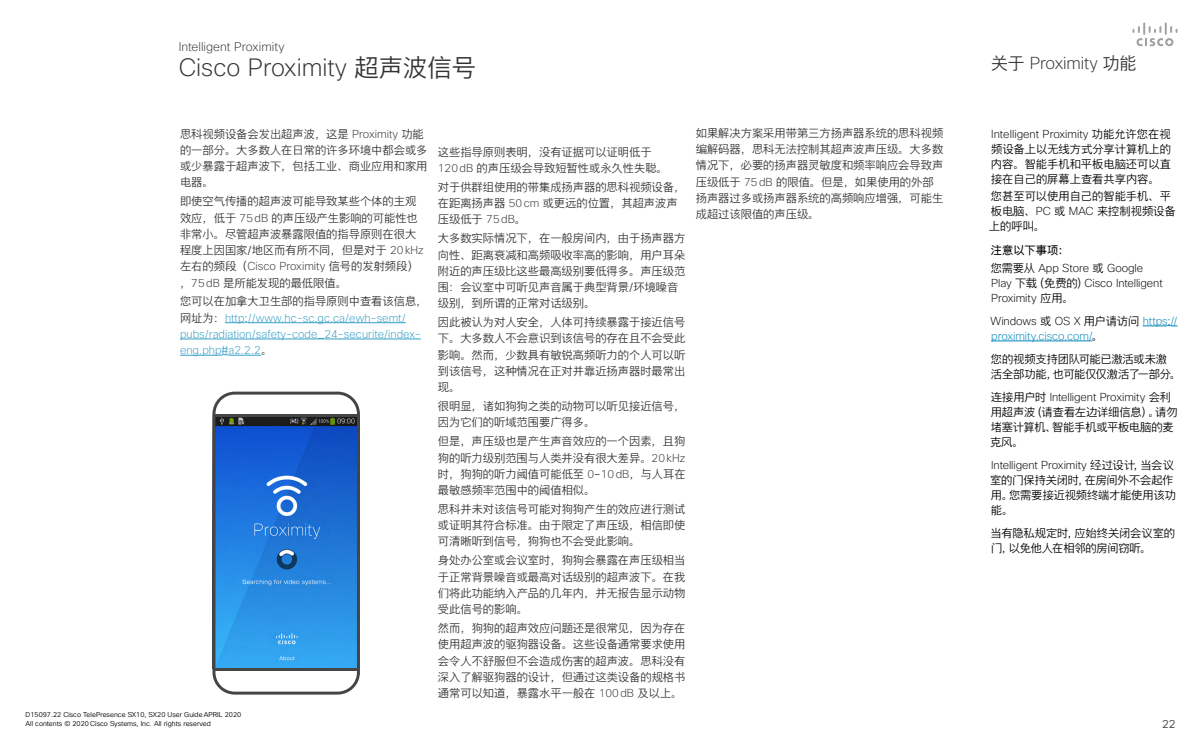
<style>
.page{position:relative;width:1200px;height:750px;background:#fff}
.page>*{position:absolute;margin:0;border:0;box-sizing:border-box;transform-origin:0 0}
.Subhead1{font:200 24.31px "Cisco Sans";color:#333}
.Right_Column_About_h{font:200 16.88px "Cisco Sans";letter-spacing:-.015em;color:#333}
.Small_chapter_runnin{font:200 12.19px "Cisco Sans";color:#333}
.Body{font:11.25px/16.2px "Cisco Sans CHS Light";color:#333}
.Bullets{font:11.25px/15px "Cisco Sans CHS Light";letter-spacing:-.015em;color:#000}
.Body-2{font:200 11.25px/16.2px "Cisco Sans";color:#359fc6}
.Body-3{font:11.25px/15px "Cisco Sans CHS Light";color:#000;text-align:justify}
.Bullets-2{font:200 11.25px/15px "Cisco Sans";letter-spacing:-.01em;color:#000}
.Bullets-3{font:200 11.25px/15px "Cisco Sans";letter-spacing:-.005em;color:#0387b8}
.Body-4{font:11.25px "Cisco Sans CHS";color:#000}
.t1{font:11.25px "Cisco Sans CHS Light";color:#3d3d3d}
.t2{font:6.88px/8.2px "Cisco Sans CHS Light";color:#000}
.s1{font-family:"Cisco Sans CHS Light";font-weight:400}
.s2{font-family:"Cisco Sans";font-weight:200}
.s3{font-family:"Cisco Sans CHS Light";font-weight:400;color:#333}
.s4{color:#000}
.s5{font-family:"Cisco Sans CHS Light";font-weight:400;color:#000}
</style>
<div class="page">
<svg style="left:1132px;top:22px;width:46px;height:24px"></svg>
<svg style="left:225px;top:322px;width:23px;height:1px"></svg>
<hr style="left:248px;top:322px;width:158px;height:1px;background:#359fc6">
<hr style="left:180px;top:338px;width:138px;height:1px;background:#359fc6">
<hr style="left:324px;top:338px;width:97px;height:1px;background:#359fc6">
<hr style="left:180px;top:355px;width:42px;height:1px;background:#359fc6">
<hr style="left:228px;top:355px;width:33px;height:1px;background:#359fc6">
<svg style="left:1143px;top:325px;width:35px;height:1px"></svg>
<hr style="left:991px;top:340px;width:101px;height:1px;background:#0387b8">
<svg style="left:212px;top:392px;width:148px;height:303px;background:#4589d3"></svg>
<hr style="left:214px;top:668px;width:144px;height:3px;background:#454545">
<hr style="left:214px;top:414px;width:144px;height:3px;background:#454545">
<h2 class="Small_chapter_runnin" style="left:179px;top:39px;width:107px">Intelligent Proximity</h2>
<h1 class="Subhead1" style="left:179px;top:52px;width:299px">Cisco Proximity <span class="s1">超声波信号</span></h1>
<h2 class="Right_Column_About_h" style="left:991px;top:52px;width:146px"><span class="s1">关于</span> Proximity <span class="s1">功能</span></h2>
<p class="Body" style="left:180px;top:126px;width:249px">思科视频设备会发出超声波，这是 <span class="s2">Proximity</span> 功能的一部分。大多数人在日常的许多环境中都会或多或少暴露于超声波下，包括工业、商业应用和家用电器。</p>
<p class="Body" style="left:180px;top:193px;width:245px">即使空气传播的超声波可能导致某些个体的主观效应，低于 <span class="s2">75dB</span> 的声压级产生影响的可能性也非常小。尽管超声波暴露限值的指导原则在很大程度上因国家/地区而有所不同，但是对于 <span class="s2">20kHz</span>左右的频段（<span class="s2">Cisco Proximity</span> 信号的发射频段），<span class="s2">75dB</span> 是所能发现的最低限值。</p>
<p class="Body-2" style="left:180px;top:294px;width:249px"><span class="s3">您可以在加拿大卫生部的指导原则中查看该信息，网址为：</span>http<span class="s1">:</span>//www.hc-sc.gc.ca/ewh-semt/ pubs/radiation/safety-code<span class="s1">_</span>24-securite/index&shy;eng.php<span class="s1">#</span>a2.2.2<span class="s3">。</span></p>
<p class="t2" style="left:25px;top:711px;width:217px">D15097.22 Cisco TelePresence SX10, SX20 User Guide APRIL 2020<br>All contents © 2020 Cisco Systems, Inc. All rights reserved</p>
<p class="Body" style="left:438px;top:144px;width:231px">这些指导原则表明，没有证据可以证明低于<br><span class="s2">120dB</span> 的声压级会导致短暂性或永久性失聪。</p>
<p class="Body" style="left:438px;top:179px;width:249px">对于供群组使用的带集成扬声器的思科视频设备，在距离扬声器 <span class="s2">50cm</span> 或更远的位置，其超声波声压级低于 <span class="s2">75dB</span>。</p>
<p class="Body" style="left:438px;top:230px;width:249px">大多数实际情况下，在一般房间内，由于扬声器方向性、距离衰减和高频吸收率高的影响，用户耳朵附近的声压级比这些最高级别要低得多。声压级范围：会议室中可听见声音属于典型背景/环境噪音级别，到所谓的正常对话级别。</p>
<p class="Body" style="left:438px;top:314px;width:249px;text-align:justify">因此被认为对人安全，人体可持续暴露于接近信号下。大多数人不会意识到该信号的存在且不会受此影响。然而，少数具有敏锐高频听力的个人可以听到该信号，这种情况在正对并靠近扬声器时最常出现。</p>
<p class="Body" style="left:438px;top:398px;width:249px">很明显，诸如狗狗之类的动物可以听见接近信号，因为它们的听域范围要广得多。</p>
<p class="Body" style="left:438px;top:433px;width:249px;text-align:justify">但是，声压级也是产生声音效应的一个因素，且狗狗的听力级别范围与人类并没有很大差异。<span class="s2">20kHz</span>时，狗狗的听力阈值可能低至 <span class="s2">0</span>–<span class="s2">10dB</span>，与人耳在最敏感频率范围中的阈值相似。</p>
<p class="Body" style="left:438px;top:501px;width:249px;text-align:justify">思科并未对该信号可能对狗狗产生的效应进行测试或证明其符合标准。由于限定了声压级，相信即使可清晰听到信号，狗狗也不会受此影响。</p>
<p class="Body" style="left:438px;top:552px;width:249px;text-align:justify">身处办公室或会议室时，狗狗会暴露在声压级相当于正常背景噪音或最高对话级别的超声波下。在我们将此功能纳入产品的几年内，并无报告显示动物受此信号的影响。</p>
<p class="Body" style="left:438px;top:620px;width:249px;text-align:justify">然而，狗狗的超声效应问题还是很常见，因为存在使用超声波的驱狗器设备。这些设备通常要求使用会令人不舒服但不会造成伤害的超声波。思科没有深入了解驱狗器的设计，但通过这类设备的规格书通常可以知道，暴露水平一般在 <span class="s2">100dB</span> 及以上。</p>
<p class="Body" style="left:696px;top:125px;width:249px">如果解决方案采用带第三方扬声器系统的思科视频编解码器，思科无法控制其超声波声压级。大多数情况下，必要的扬声器灵敏度和频率响应会导致声压级低于 <span class="s2">75dB</span> 的限值。但是，如果使用的外部扬声器过多或扬声器系统的高频响应增强，可能生成超过该限值的声压级。</p>
<p class="Body-3" style="left:991px;top:126px;width:182px"><span class="s2">Intelligent Proximity</span> 功能允许您在视频设备上以无线方式分享计算机上的内容。智能手机和平板电脑还可以直接在自己的屏幕上查看共享内容。</p>
<p class="Body-3" style="left:989px;top:189px;width:188px;text-align:left">您甚至可以使用自己的智能手机、平板电脑、<span class="s2">PC</span> 或 <span class="s2">MAC</span> 来控制视频设备上的呼叫。</p>
<p class="Body-4" style="left:991px;top:243px;width:80px">注意以下事项：</p>
<p class="Bullets-2" style="left:991px;top:261px;width:173px"><span class="s1">您需要从</span> App Store <span class="s1">或</span> Google<br>Play <span class="s1">下载（免费的）</span>Cisco Intelligent<br>Proximity <span class="s1">应用。</span></p>
<p class="Bullets-3" style="left:991px;top:314px;width:188px"><span class="s4">Windows</span> <span class="s5">或</span> <span class="s4">OS X</span> <span class="s5">用户请访问</span> https<span class="s1">:</span>// proximity.cisco.com/<span class="s5">。</span></p>
<p class="Bullets" style="left:991px;top:351px;width:192px">您的视频支持团队可能已激活或未激<br>活全部功能，也可能仅仅激活了一部分。</p>
<p class="Bullets" style="left:990px;top:389px;width:189px">连接用户时 <span class="s2">Intelligent Proximity</span> 会利用超声波（请查看左边详细信息）。请勿堵塞计算机、智能手机或平板电脑的麦克风。</p>
<p class="Bullets" style="left:990px;top:457px;width:187px"><span class="s2">Intelligent Proximity</span> 经过设计，当会议室的门保持关闭时，在房间外不会起作用。您需要接近视频终端才能使用该功能。</p>
<p class="Bullets" style="left:991px;top:526px;width:186px">当有隐私规定时，应始终关闭会议室的门，以免他人在相邻的房间窃听。</p>
<p class="t1" style="left:1162px;top:716px;width:15px">22</p>
</div>
